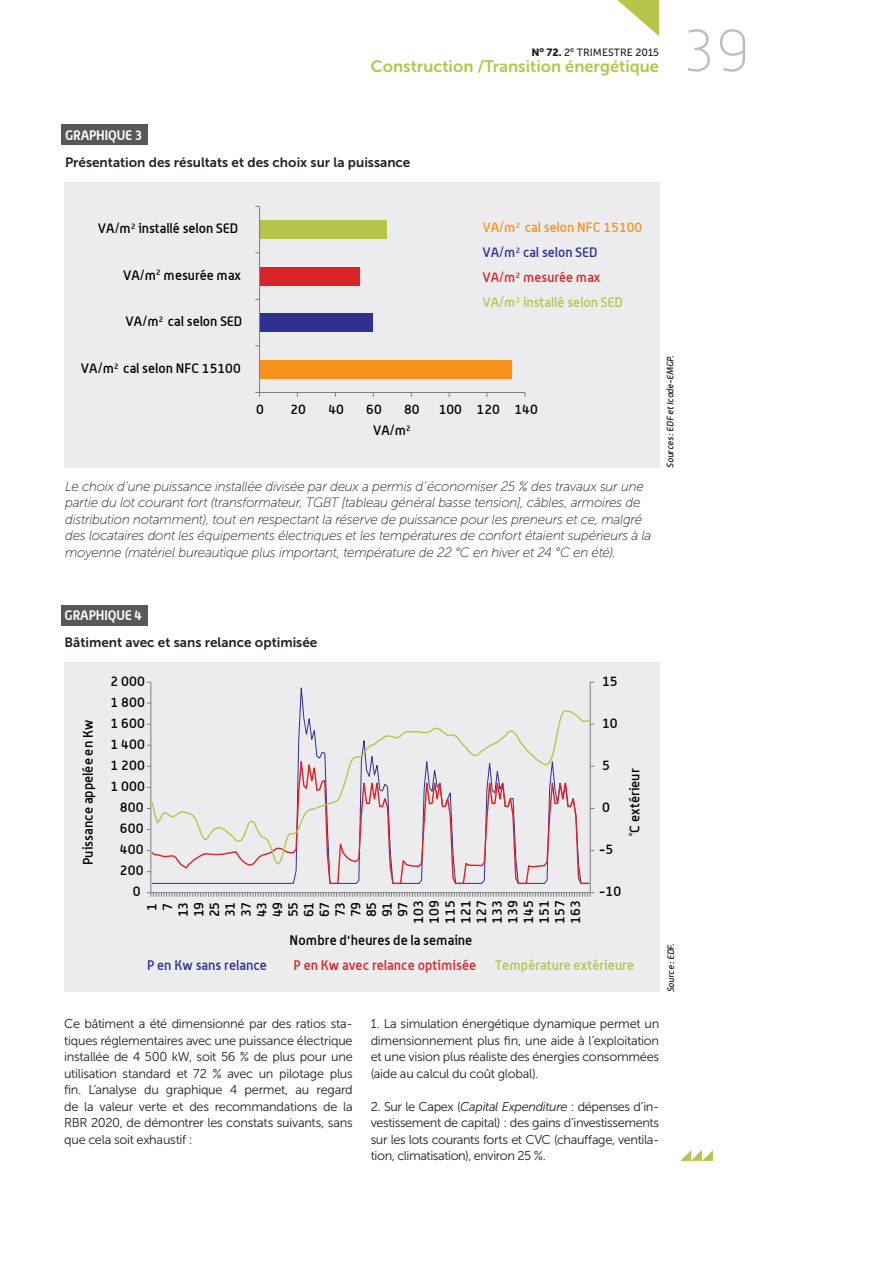
<style>
.page{position:relative;width:893px;height:1263px;background:#fff}
.page>*{position:absolute;margin:0;border:0;box-sizing:border-box;transform-origin:0 0}
.t1{font:100 60px "Alwyn";color:#bcbdc0}
.t2{font:16.5px "Museo Sans 700";color:#b7c54b}
.t3{font:italic 13.5px/16.5px "Museo Sans 100";letter-spacing:-.02em;color:#231f20}
.t4{font:500 13.5px/15.8px "Alwyn";color:#000001;text-align:right}
.t5{font:13.5px "Museo Sans 700";color:#231f20}
.t6{font:500 13.5px "Alwyn";color:#da2326}
.t7{font:500 13.5px "Alwyn";color:#b7c54b}
.t8{font:700 13.5px "Alwyn";letter-spacing:-.01em;color:#fff}
.t9{font:500 13.5px "Alwyn";color:#2e3092}
.t10{font:500 13.35px "Alwyn";color:#000001}
.t11{font:500 13.35px/24.9px "Alwyn";color:#f7931d}
.Texte_courant{font:12.75px/16.5px "Museo Sans 300";letter-spacing:-.03em;color:#231f20;text-align:justify}
.paragraphe_puce{font:12.75px/16.5px "Museo Sans 300";letter-spacing:-.02em;color:#231f20;text-align:justify}
.t12{font:10.5px "Museo Sans 500";color:#231f20}
.t13{font:italic 500 9.15px "Alwyn";letter-spacing:-.01em;color:#231f20}
.s1{font-family:"Museo Sans 900"}
.s2{color:#2e3092}
.s3{color:#da2326}
.s4{color:#b7c54b}
.s5{font-style:italic}
</style>
<div class="page">
<svg style="left:617px;top:0;width:42px;height:36px"></svg>
<svg style="left:680px;top:1150px;width:33px;height:11px"></svg>
<div style="left:62px;top:124px;width:86px;height:21px;background:#57585a"></div>
<div style="left:65px;top:182px;width:595px;height:285px;background:#ececee"></div>
<div style="left:260px;top:360px;width:252px;height:18px;background:#f7931d"></div>
<div style="left:260px;top:313px;width:113px;height:19px;background:#2e3092"></div>
<div style="left:260px;top:267px;width:100px;height:18px;background:#da2326"></div>
<div style="left:260px;top:220px;width:127px;height:19px;background:#b7c54b"></div>
<hr style="left:260px;top:392px;width:265px;height:1px;background:#7b7e7f">
<hr style="left:259px;top:206px;width:1px;height:186px;background:#7b7e7f">
<div style="left:61px;top:605px;width:86px;height:21px;background:#57585a"></div>
<div style="left:64px;top:662px;width:595px;height:330px;background:#ececee"></div>
<hr style="left:590px;top:682px;width:1px;height:211px;background:#7b7e7f">
<hr style="left:151px;top:682px;width:1px;height:211px;background:#7b7e7f">
<svg style="left:147px;top:892px;width:447px;height:5px"></svg>
<svg style="left:150px;top:747px;width:440px;height:138px"></svg>
<svg style="left:151px;top:709px;width:439px;height:157px"></svg>
<p class="t12" style="left:531px;top:46px;width:129px"><span class="s1">N</span><sup>o</sup> <span class="s1">72.</span> 2<sup>e</sup> TRIMESTRE 2015</p>
<p class="t2" style="left:371px;top:57px;width:290px">Construction /Transition énergétique</p>
<h1 class="t1" style="left:680px;top:17px;width:71px">39</h1>
<p class="t8" style="left:65px;top:126px;width:79px">GRAPHIQUE 3</p>
<p class="t5" style="left:65px;top:155px;width:347px">Présentation des résultats et des choix sur la puissance</p>
<p class="t10" style="left:98px;top:221px;width:142px">VA/m<sup>2</sup> installé selon SED</p>
<p class="t10" style="left:123px;top:267px;width:119px">VA/m<sup>2</sup> mesurée max</p>
<p class="t10" style="left:125px;top:314px;width:118px">VA/m<sup>2</sup> cal selon SED</p>
<p class="t10" style="left:81px;top:360px;width:161px">VA/m<sup>2</sup> cal selon NFC 15100</p>
<p class="t11" style="left:482px;top:215px;width:161px">VA/m<sup>2</sup> cal selon NFC 15100<br><span class="s2">VA/m</span><sup>2</sup> <span class="s2">cal selon SED<br></span><span class="s3">VA/m</span><sup>2</sup> <span class="s3">mesurée max<br></span><span class="s4">VA/m</span><sup>2</sup> <span class="s4">installé selon SED</span></p>
<p class="t10" style="left:256px;top:401px;width:9px">0</p>
<p class="t10" style="left:290px;top:401px;width:17px">20</p>
<p class="t10" style="left:328px;top:401px;width:17px">40</p>
<p class="t10" style="left:366px;top:401px;width:17px">60</p>
<p class="t10" style="left:404px;top:401px;width:17px">80</p>
<p class="t10" style="left:439px;top:401px;width:101px">100 120 140</p>
<p class="t10" style="left:373px;top:422px;width:39px">VA/m<sup>2</sup></p>
<p class="t3" style="left:65px;top:478px;width:588px">Le choix d’une puissance installée divisée par deux a permis d’économiser 25 % des travaux sur une partie du lot courant fort (transformateur, TGBT [tableau général basse tension], câbles, armoires de distribution notamment), tout en respectant la réserve de puissance pour les preneurs et ce, malgré des locataires dont les équipements électriques et les températures de confort étaient supérieurs à la moyenne (matériel bureautique plus important, température de 22 °C en hiver et 24 °C en été).</p>
<p class="t13" style="left:665px;top:468px;width:113px;rotate:-90deg">Sources : EDF et Icade-EMGP.</p>
<p class="t8" style="left:65px;top:607px;width:79px">GRAPHIQUE 4</p>
<p class="t5" style="left:65px;top:635px;width:254px">Bâtiment avec et sans relance optimisée</p>
<p class="t4" style="left:111px;top:673px;width:36px">2 000</p>
<p class="t4" style="left:80px;top:865px;width:146px;rotate:-90deg">Puissance appelée en Kw</p>
<p class="t4" style="left:111px;top:694px;width:36px">1 800</p>
<p class="t4" style="left:111px;top:715px;width:36px">1 600</p>
<p class="t4" style="left:111px;top:736px;width:36px">1 400</p>
<p class="t4" style="left:111px;top:757px;width:36px">1 200</p>
<p class="t4" style="left:111px;top:778px;width:36px">1 000</p>
<p class="t4" style="left:120px;top:799px;width:25px">800</p>
<p class="t4" style="left:120px;top:820px;width:25px">600</p>
<p class="t4" style="left:120px;top:841px;width:25px">400</p>
<p class="t4" style="left:120px;top:862px;width:25px">200</p>
<p class="t4" style="left:133px;top:883px;width:9px">0</p>
<p class="t4" style="left:144px;top:924px;width:25px;rotate:-90deg">1<br>7<br>13<br>19<br>25<br>31<br>37<br>43<br>49<br>55<br>61<br>67<br>73<br>79<br>85<br>91<br>97<br>103<br>109<br>115<br>121<br>127<br>133<br>139<br>145<br>151<br>157<br>163</p>
<p class="t4" style="left:290px;top:931px;width:184px">Nombre d'heures de la semaine</p>
<p class="t4" style="left:602px;top:673px;width:17px">15</p>
<p class="t4" style="left:602px;top:715px;width:17px">10</p>
<p class="t4" style="left:602px;top:757px;width:9px">5</p>
<p class="t4" style="left:602px;top:799px;width:9px">0</p>
<p class="t4" style="left:599px;top:841px;width:16px">-5</p>
<p class="t4" style="left:626px;top:837px;width:70px;rotate:-90deg">°C extérieur</p>
<p class="t4" style="left:599px;top:883px;width:24px">-10</p>
<p class="t9" style="left:147px;top:957px;width:122px">P en Kw sans relance</p>
<p class="t6" style="left:294px;top:957px;width:184px">P en Kw avec relance optimisée</p>
<p class="t7" style="left:495px;top:957px;width:141px">Température extérieure</p>
<p class="t13" style="left:665px;top:992px;width:50px;rotate:-90deg">Source : EDF.</p>
<p class="paragraphe_puce" style="left:64px;top:1015px;width:290px">Ce bâtiment a été dimensionné par des ratios sta&shy;tiques réglementaires avec une puissance électrique installée de 4 500 kW, soit 56 % de plus pour une utilisation standard et 72 % avec un pilotage plus fin. L’analyse du graphique 4 permet, au regard de la valeur verte et des recommandations de la RBR 2020, de démontrer les constats suivants, sans que cela soit exhaustif :</p>
<p class="Texte_courant" style="left:371px;top:1015px;width:290px">1. La simulation énergétique dynamique permet un dimensionnement plus fin, une aide à l’exploitation et une vision plus réaliste des énergies consommées (aide au calcul du coût global).</p>
<p class="Texte_courant" style="left:371px;top:1098px;width:290px">2. Sur le Capex (<span class="s5">Capital Expenditure</span> : dépenses d’in&shy;vestissement de capital) : des gains d’investissements sur les lots courants forts et CVC (chauffage, ventila&shy;tion, climatisation), environ 25 %.</p>
</div>
